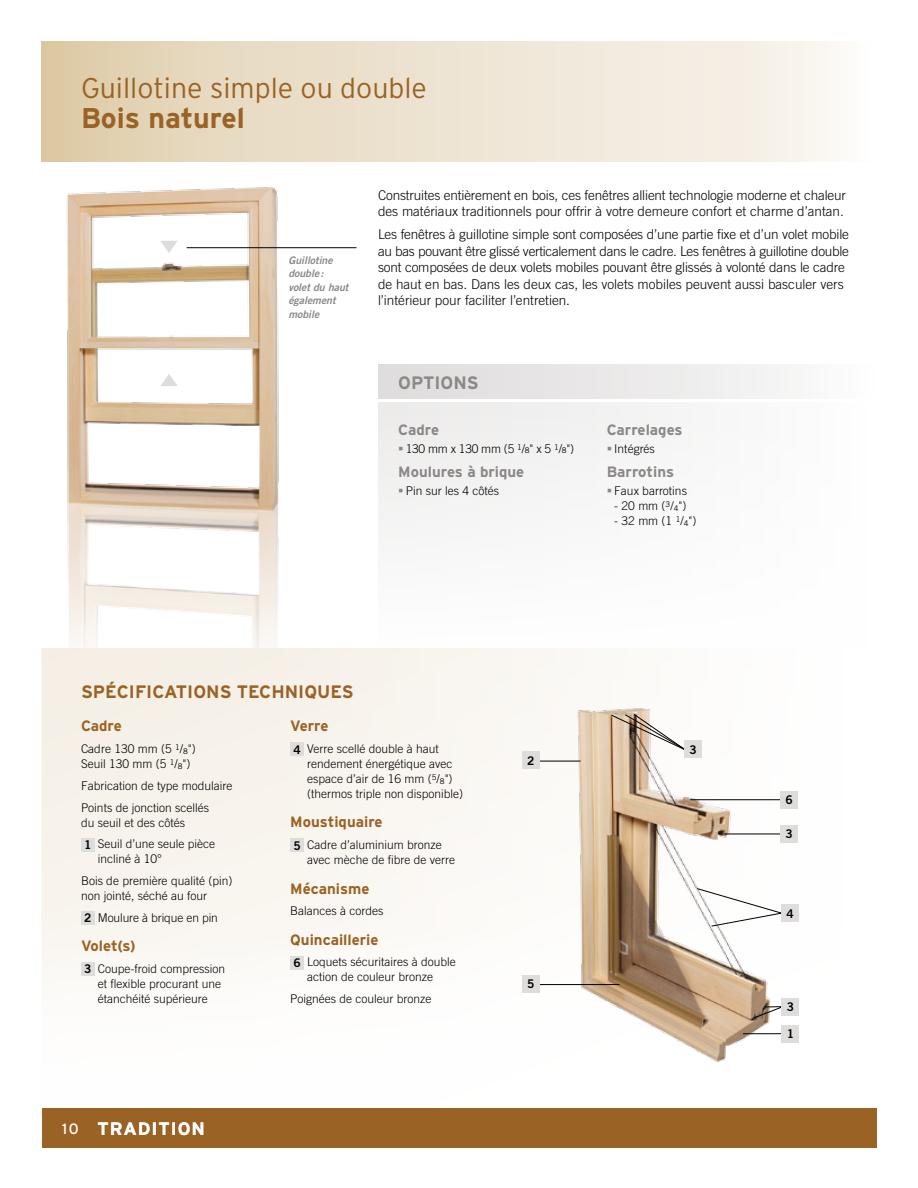
<style>
.page{position:relative;width:918px;height:1188px;background:#fff}
.page>*{position:absolute;margin:0;border:0;box-sizing:border-box;transform-origin:0 0}
.Titre_-_Fiche_Produi{font:300 28.5px/30px "Interstate";color:#9a6325}
.t1{font:700 18px "Interstate";color:#9a6325}
.t2{font:700 18px "Interstate";letter-spacing:.05em;color:#fff}
.Titre__Options{font:700 18px "Interstate";color:#8b8887}
.Items__Spéc__tech{font:700 15px "Interstate";color:#9a6325}
.Items__Options{font:700 15px "Interstate";color:#8b8887}
.Texte_Courant{font:300 13.5px/16.5px "Trade Gothic";letter-spacing:-.01em;color:#000}
.Texte__Spéc__tech{font:300 12px/15px "Trade Gothic";color:#000}
.Texte__Spéc__tech-2{font:300 12px "Trade Gothic";letter-spacing:-.02em;color:#000}
.t3{font:12px "Trade Gothic Bold Two";color:#000}
.Texte__Spéc__tech-3{font:italic 10.5px/13.5px "Trade Gothic Bold Two";color:#8b8887}
.s1{font-weight:700}
.s2{font-weight:400;font-size:7.8px}
.s3{font-weight:400}
.s4{font-weight:400;font-size:15px}
</style>
<div class="page">
<div style="left:42px;top:648px;width:834px;height:500px;background:linear-gradient(to right,#f8f4ee,#fff)"></div>
<div style="left:42px;top:42px;width:834px;height:120px;background:linear-gradient(to right,#e0ceae,#fbf9f6)"></div>
<div style="left:42px;top:1108px;width:834px;height:40px;background:#9a6325"></div>
<div style="left:378px;top:403px;width:498px;height:245px;background:#fafafa"></div>
<div style="left:81px;top:838px;width:13px;height:13px;background:#dfdddc"></div>
<div style="left:81px;top:911px;width:13px;height:14px;background:#dfdddc"></div>
<div style="left:81px;top:962px;width:13px;height:14px;background:#dfdddc"></div>
<div style="left:290px;top:743px;width:14px;height:13px;background:#dfdddc"></div>
<div style="left:290px;top:839px;width:14px;height:13px;background:#dfdddc"></div>
<div style="left:290px;top:956px;width:14px;height:13px;background:#dfdddc"></div>
<img style="left:570px;top:700px;width:209px;height:362px">
<svg style="left:753px;top:1006px;width:34px;height:13px"></svg>
<svg style="left:696px;top:888px;width:89px;height:39px"></svg>
<hr style="left:539px;top:984px;width:80px;height:1px;background:#000">
<hr style="left:743px;top:1033px;width:47px;height:1px;background:#000">
<hr style="left:539px;top:761px;width:42px;height:1px;background:#000">
<hr style="left:723px;top:834px;width:58px;height:1px;background:#000">
<hr style="left:690px;top:799px;width:91px;height:1px;background:#000">
<div style="left:684px;top:741px;width:18px;height:17px;background:#dfdddc"></div>
<svg style="left:611px;top:713px;width:82px;height:41px"></svg>
<div style="left:782px;top:998px;width:17px;height:17px;background:#dfdddc"></div>
<div style="left:781px;top:905px;width:18px;height:17px;background:#dfdddc"></div>
<div style="left:522px;top:975px;width:18px;height:18px;background:#dfdddc"></div>
<div style="left:522px;top:752px;width:18px;height:17px;background:#dfdddc"></div>
<div style="left:780px;top:825px;width:18px;height:18px;background:#dfdddc"></div>
<div style="left:780px;top:791px;width:18px;height:17px;background:#dfdddc"></div>
<div style="left:782px;top:1025px;width:17px;height:18px;background:#dfdddc"></div>
<img style="left:67px;top:187px;width:224px;height:461px">
<svg style="left:160px;top:374px;width:18px;height:12px"></svg>
<svg style="left:160px;top:241px;width:18px;height:12px"></svg>
<hr style="left:187px;top:247px;width:170px;height:1px;background:#000">
<div style="left:378px;top:364px;width:498px;height:34px;background:linear-gradient(to right,#dddbda,#fbfbfb)"></div>
<svg style="left:399px;top:447px;width:4px;height:3px"></svg>
<p class="Titre_-_Fiche_Produi" style="left:81px;top:73px;width:348px">Guillotine simple ou double<br><span class="s1">Bois naturel</span></p>
<p class="Texte__Spéc__tech-3" style="left:288px;top:253px;width:62px">Guillotine double :<br>volet du haut également mobile</p>
<p class="Texte_Courant" style="left:378px;top:186px;width:470px">Construites entièrement en bois, ces fenêtres allient technologie moderne et chaleur des matériaux traditionnels pour offrir à votre demeure confort et charme d’antan.</p>
<p class="Texte_Courant" style="left:378px;top:226px;width:472px">Les fenêtres à guillotine simple sont composées d’une partie fixe et d’un volet mobile au bas pouvant être glissé verticalement dans le cadre. Les fenêtres à guillotine double sont composées de deux volets mobiles pouvant être glissés à volonté dans le cadre de haut en bas. Dans les deux cas, les volets mobiles peuvent aussi basculer vers l’intérieur pour faciliter l’entretien.</p>
<p class="Titre__Options" style="left:398px;top:372px;width:82px">OPTIONS</p>
<p class="Items__Options" style="left:398px;top:422px;width:42px">Cadre</p>
<p class="Texte__Spéc__tech-2" style="left:406px;top:441px;width:170px">130 mm x 130 mm (5 <sup>1</sup>/<span class="s2">8</span>" x 5 <sup>1</sup>/<span class="s2">8</span>")</p>
<p class="Items__Options" style="left:398px;top:464px;width:128px">Moulures à brique</p>
<p class="Texte__Spéc__tech" style="left:406px;top:483px;width:95px">Pin sur les 4 côtés</p>
<p class="Items__Options" style="left:607px;top:422px;width:77px">Carrelages</p>
<p class="Texte__Spéc__tech" style="left:614px;top:441px;width:42px">Intégrés</p>
<p class="Items__Options" style="left:607px;top:464px;width:69px">Barrotins</p>
<p class="Texte__Spéc__tech" style="left:614px;top:483px;width:74px">Faux barrotins</p>
<p class="Texte__Spéc__tech" style="left:614px;top:498px;width:74px">- 20 mm (<sup>3</sup>/<span class="s2">4</span>")</p>
<p class="Texte__Spéc__tech" style="left:614px;top:513px;width:84px">- 32 mm (1 <sup>1</sup>/<span class="s2">4</span>")</p>
<h2 class="t1" style="left:81px;top:681px;width:274px">SPÉCIFICATIONS TECHNIQUES</h2>
<p class="Items__Spéc__tech" style="left:81px;top:718px;width:42px">Cadre</p>
<p class="Texte__Spéc__tech" style="left:81px;top:741px;width:116px">Cadre 130 mm (5 <sup>1</sup><span class="s3">/</span><span class="s2">8</span>")<br>Seuil 130 mm (5 <sup>1</sup><span class="s3">/</span><span class="s2">8</span>")</p>
<p class="Texte__Spéc__tech" style="left:81px;top:778px;width:153px">Fabrication de type modulaire</p>
<p class="Texte__Spéc__tech" style="left:81px;top:800px;width:130px">Points de jonction scellés du seuil et des côtés</p>
<p class="t3" style="left:84px;top:837px;width:9px">1</p>
<p class="Texte__Spéc__tech" style="left:98px;top:836px;width:119px">Seuil d’une seule pièce incliné à 10°</p>
<p class="Texte__Spéc__tech" style="left:81px;top:873px;width:153px">Bois de première qualité (pin) non jointé, séché au four</p>
<p class="t3" style="left:84px;top:911px;width:9px">2</p>
<p class="Texte__Spéc__tech" style="left:98px;top:910px;width:122px">Moulure à brique en pin</p>
<p class="Items__Spéc__tech" style="left:81px;top:938px;width:56px">Volet(s)</p>
<p class="t3" style="left:84px;top:962px;width:9px">3</p>
<p class="Texte__Spéc__tech" style="left:98px;top:961px;width:129px">Coupe-froid compression et flexible procurant une étanchéité supérieure</p>
<h2 class="t2" style="left:62px;top:1119px;width:144px"><span class="s4">10</span> TRADITION</h2>
<p class="Items__Spéc__tech" style="left:290px;top:718px;width:40px">Verre</p>
<p class="t3" style="left:293px;top:742px;width:9px">4</p>
<p class="Texte__Spéc__tech" style="left:307px;top:741px;width:158px">Verre scellé double à haut rendement énergétique avec espace d’air de 16 mm (<sup>5</sup><span class="s3">/</span><span class="s2">8</span>") (thermos triple non disponible)</p>
<p class="Items__Spéc__tech" style="left:290px;top:814px;width:94px">Moustiquaire</p>
<p class="t3" style="left:293px;top:838px;width:9px">5</p>
<p class="Texte__Spéc__tech" style="left:307px;top:837px;width:150px">Cadre d’aluminium bronze avec mèche de fibre de verre</p>
<p class="Items__Spéc__tech" style="left:290px;top:880px;width:81px">Mécanisme</p>
<p class="Texte__Spéc__tech" style="left:290px;top:903px;width:95px">Balances à cordes</p>
<p class="Items__Spéc__tech" style="left:290px;top:931px;width:90px">Quincaillerie</p>
<p class="t3" style="left:293px;top:955px;width:9px">6</p>
<p class="Texte__Spéc__tech" style="left:307px;top:954px;width:150px">Loquets sécuritaires à double action de couleur bronze</p>
<p class="Texte__Spéc__tech" style="left:290px;top:991px;width:143px">Poignées de couleur bronze</p>
<p class="t3" style="left:527px;top:753px;width:9px">2</p>
<p class="t3" style="left:527px;top:976px;width:9px">5</p>
<p class="t3" style="left:690px;top:742px;width:9px">3</p>
<p class="t3" style="left:786px;top:792px;width:9px">6</p>
<p class="t3" style="left:786px;top:826px;width:9px">3</p>
<p class="t3" style="left:786px;top:906px;width:9px">4</p>
<p class="t3" style="left:787px;top:999px;width:9px">3</p>
<p class="t3" style="left:787px;top:1027px;width:9px">1</p>
</div>
